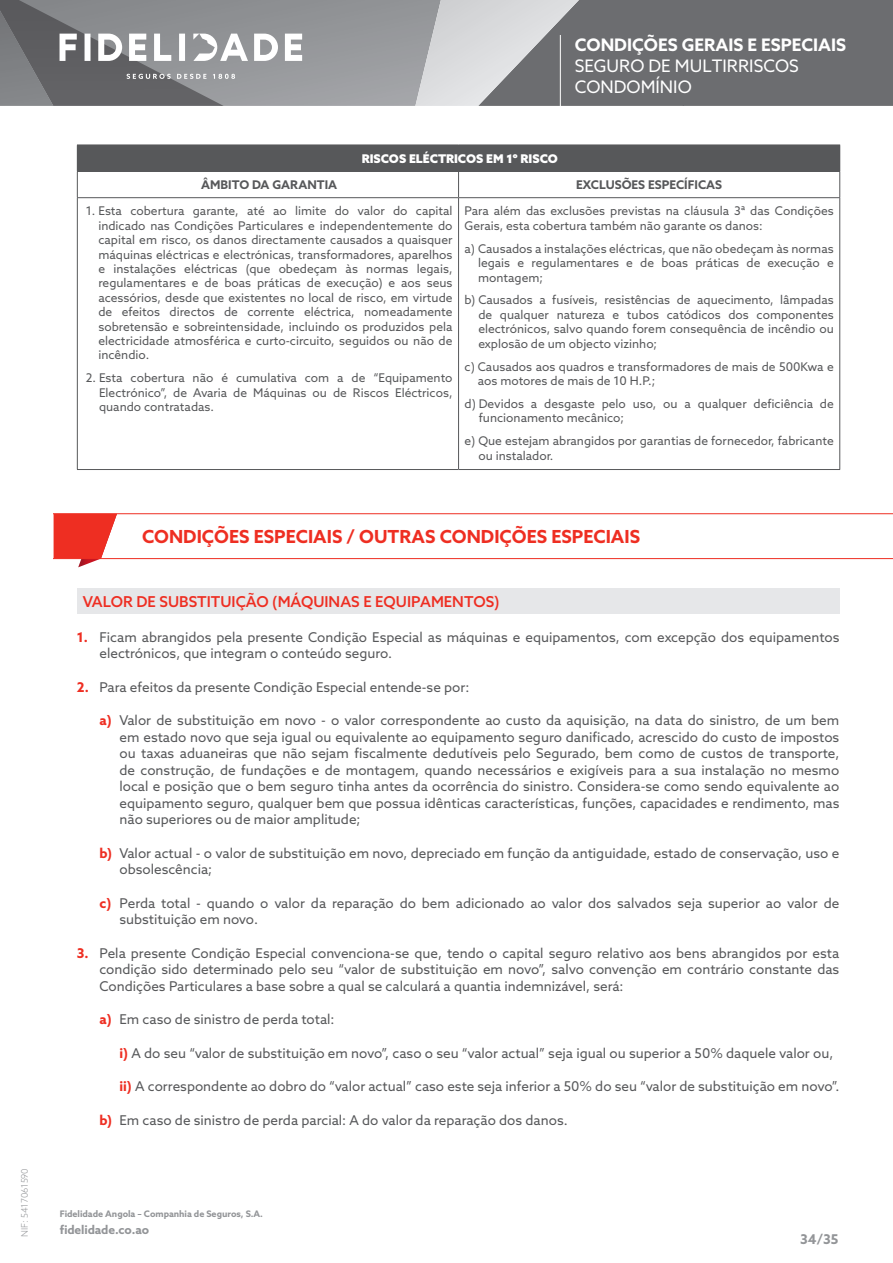
<style>
.page{position:relative;width:893px;height:1263px;background:#fff}
.page>*{position:absolute;margin:0;border:0;box-sizing:border-box;transform-origin:0 0}
.t1{font:700 18px "Azo Sans";color:#ee2e22}
.t2{font:17.25px/20.7px "Azo Sans";color:#fff}
.t3{font:700 17.25px "Azo Sans";color:#fff}
.clausula{font:500 15px "Azo Sans";color:#ee2e22}
.Texto_Normal{font:13.5px/16.5px "Azo Sans";color:#57585a}
.t4{font:700 13.5px "Azo Sans";color:#939598}
.t5{font:12px/14.4px "Azo Sans";color:#57585a;text-align:justify}
.t6{font:700 12px "Azo Sans";color:#57585a}
.t7{font:900 12px "Azo Sans";color:#fff}
.t8{font:700 12px "Azo Sans";letter-spacing:-.01em;color:#939598}
.t9{font:700 9px "Azo Sans";letter-spacing:-.005em;color:#939598}
.t10{font:300 9px "Azo Sans";letter-spacing:-.005em;color:#939598}
.s1{font-weight:700;color:#ee2e22}
</style>
<div class="page">
<svg style="left:302px;top:0;width:113px;height:106px;background:#999a9e"></svg>
<svg style="left:415px;top:0;width:478px;height:106px;background:#848588"></svg>
<svg style="left:0;top:0;width:302px;height:106px;background:#8b8d8f"></svg>
<hr style="left:560px;top:35px;width:1px;height:72px;background:#fff">
<svg style="left:54px;top:514px;width:63px;height:53px"></svg>
<hr style="left:54px;top:513px;width:839px;height:1px;background:#ee2e22">
<hr style="left:54px;top:558px;width:839px;height:1px;background:#ee2e22">
<div style="left:77px;top:589px;width:762px;height:25px;background:#e6e7e9"></div>
<div style="left:77px;top:145px;width:763px;height:26px;background:#57585a"></div>
<svg style="left:77px;top:172px;width:1px;height:25px"></svg>
<svg style="left:458px;top:172px;width:1px;height:25px"></svg>
<svg style="left:839px;top:172px;width:1px;height:25px"></svg>
<hr style="left:77px;top:198px;width:1px;height:271px;background:#57585a">
<hr style="left:458px;top:198px;width:1px;height:271px;background:#57585a">
<hr style="left:839px;top:198px;width:1px;height:271px;background:#57585a">
<hr style="left:77px;top:171px;width:382px;height:1px;background:#57585a">
<hr style="left:77px;top:197px;width:382px;height:1px;background:#57585a">
<hr style="left:77px;top:469px;width:382px;height:1px;background:#57585a">
<hr style="left:459px;top:171px;width:381px;height:1px;background:#57585a">
<hr style="left:459px;top:197px;width:381px;height:1px;background:#57585a">
<hr style="left:459px;top:469px;width:381px;height:1px;background:#57585a">
<p class="t10" style="left:19px;top:1237px;width:70px;rotate:-90deg">NIF: 5417061590</p>
<p class="t3" style="left:575px;top:34px;width:273px">CONDIÇÕES GERAIS E ESPECIAIS</p>
<p class="t2" style="left:575px;top:55px;width:226px">SEGURO DE MULTIRRISCOS<br>CONDOMÍNIO</p>
<p class="t7" style="left:362px;top:150px;width:198px">RISCOS ELÉCTRICOS EM 1º RISCO</p>
<p class="t6" style="left:201px;top:177px;width:137px">ÂMBITO DA GARANTIA</p>
<p class="t6" style="left:576px;top:177px;width:147px">EXCLUSÕES ESPECÍFICAS</p>
<p class="t5" style="left:98px;top:204px;width:356px;text-indent:-13px">1. Esta cobertura garante, até ao limite do valor do capital indicado nas Condições Particulares e independentemente do capital em risco, os danos directamente causados a quaisquer máquinas eléctricas e electrónicas, transformadores, aparelhos e instalações eléctricas (que obedeçam às normas legais, regulamentares e de boas práticas de execução) e aos seus acessórios, desde que existentes no local de risco, em virtude de efeitos directos de corrente eléctrica, nomeadamente sobretensão e sobreintensidade, incluindo os produzidos pela electricidade atmosférica e curto-circuito, seguidos ou não de incêndio.</p>
<p class="t5" style="left:99px;top:371px;width:355px;text-indent:-13px">2. Esta cobertura não é cumulativa com a de “Equipamento Electrónico”, de Avaria de Máquinas ou de Riscos Eléctricos, quando contratadas.</p>
<p class="t5" style="left:465px;top:204px;width:371px">Para além das exclusões previstas na cláusula 3ª das Condições<br>Gerais, esta cobertura também não garante os danos:</p>
<p class="t5" style="left:478px;top:241px;width:357px;text-indent:-13px">a) Causados a instalações eléctricas, que não obedeçam às normas legais e regulamentares e de boas práticas de execução e montagem;</p>
<p class="t5" style="left:478px;top:293px;width:357px;text-indent:-14px">b) Causados a fusíveis, resistências de aquecimento, lâmpadas de qualquer natureza e tubos catódicos dos componentes electrónicos, salvo quando forem consequência de incêndio ou explosão de um objecto vizinho;</p>
<p class="t5" style="left:478px;top:359px;width:358px;text-indent:-13px">c) Causados aos quadros e transformadores de mais de 500Kwa e aos motores de mais de 10 H.P.;</p>
<p class="t5" style="left:479px;top:396px;width:356px;text-indent:-14px">d) Devidos a desgaste pelo uso, ou a qualquer deficiência de funcionamento mecânico;</p>
<p class="t5" style="left:478px;top:434px;width:357px;text-indent:-14px">e) Que estejam abrangidos por garantias de fornecedor, fabricante ou instalador.</p>
<p class="t1" style="left:142px;top:525px;width:499px">CONDIÇÕES ESPECIAIS / OUTRAS CONDIÇÕES ESPECIAIS</p>
<p class="clausula" style="left:83px;top:592px;width:418px">VALOR DE SUBSTITUIÇÃO (MÁQUINAS E EQUIPAMENTOS)</p>
<p class="Texto_Normal" style="left:99px;top:628px;width:741px;text-indent:-22px"><span class="s1">1.</span> Ficam abrangidos pela presente Condição Especial as máquinas e equipamentos, com excepção dos equipamentos electrónicos, que integram o conteúdo seguro.</p>
<p class="Texto_Normal" style="left:77px;top:678px;width:394px"><span class="s1">2.</span> Para efeitos da presente Condição Especial entende-se por:</p>
<p class="Texto_Normal" style="left:119px;top:712px;width:721px;text-align:justify;text-indent:-20px"><span class="s1">a)</span> Valor de substituição em novo - o valor correspondente ao custo da aquisição, na data do sinistro, de um bem em estado novo que seja igual ou equivalente ao equipamento seguro danificado, acrescido do custo de impostos ou taxas aduaneiras que não sejam fiscalmente dedutíveis pelo Segurado, bem como de custos de transporte, de construção, de fundações e de montagem, quando necessários e exigíveis para a sua instalação no mesmo local e posição que o bem seguro tinha antes da ocorrência do sinistro. Considera-se como sendo equivalente ao equipamento seguro, qualquer bem que possua idênticas características, funções, capacidades e rendimento, mas não superiores ou de maior amplitude;</p>
<p class="Texto_Normal" style="left:119px;top:844px;width:721px;text-indent:-20px"><span class="s1">b)</span> Valor actual - o valor de substituição em novo, depreciado em função da antiguidade, estado de conservação, uso e obsolescência;</p>
<p class="Texto_Normal" style="left:119px;top:894px;width:721px;text-indent:-20px"><span class="s1">c)</span> Perda total - quando o valor da reparação do bem adicionado ao valor dos salvados seja superior ao valor de substituição em novo.</p>
<p class="Texto_Normal" style="left:99px;top:944px;width:741px;text-align:justify;text-indent:-22px"><span class="s1">3.</span> Pela presente Condição Especial convenciona-se que, tendo o capital seguro relativo aos bens abrangidos por esta condição sido determinado pelo seu “valor de substituição em novo”, salvo convenção em contrário constante das Condições Particulares a base sobre a qual se calculará a quantia indemnizável, será:</p>
<p class="Texto_Normal" style="left:99px;top:1011px;width:237px"><span class="s1">a)</span> Em caso de sinistro de perda total:</p>
<p class="Texto_Normal" style="left:119px;top:1044px;width:715px"><span class="s1">i)</span> A do seu “valor de substituição em novo”, caso o seu “valor actual” seja igual ou superior a 50% daquele valor ou,</p>
<p class="Texto_Normal" style="left:119px;top:1078px;width:721px"><span class="s1">ii)</span> A correspondente ao dobro do “valor actual” caso este seja inferior a 50% do seu “valor de substituição em novo”.</p>
<p class="Texto_Normal" style="left:99px;top:1111px;width:470px"><span class="s1">b)</span> Em caso de sinistro de perda parcial: A do valor da reparação dos danos.</p>
<p class="t9" style="left:60px;top:1207px;width:205px">Fidelidade Angola – Companhia de Seguros, S.A.</p>
<p class="t8" style="left:60px;top:1222px;width:91px">fidelidade.co.ao</p>
<p class="t4" style="left:800px;top:1230px;width:40px">34/35</p>
</div>
